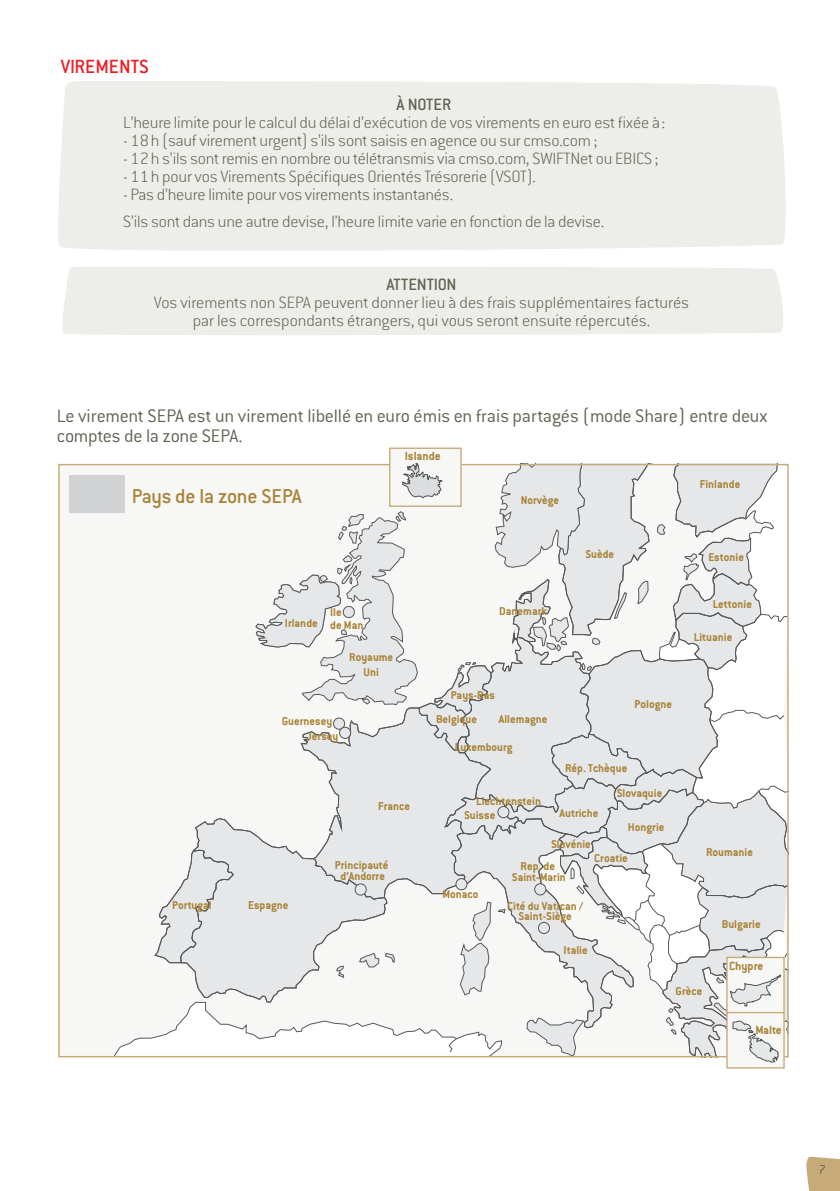
<style>
.page{position:relative;width:840px;height:1191px;background:#fff}
.page>*{position:absolute;margin:0;border:0;box-sizing:border-box;transform-origin:0 0}
.t1{font:500 22px "Conduit ITC";letter-spacing:-.02em;color:#a78337}
.t2{font:500 21px "Conduit ITC";color:#ee1d23}
.t3{font:300 20px/20px "Conduit ITC";letter-spacing:-.01em;color:#636354}
.t4{font:200 18px/26.4px "Conduit ITC";letter-spacing:-.01em;color:#636354}
.t5{font:500 18px "Conduit ITC";color:#636354}
.t6{font:300 14px "Conduit ITC";color:#636354}
.t7{font:700 13px "Conduit ITC";color:#a78337}
.t8{font:700 12.4px/10.4px "Conduit ITC";color:#a78337;text-align:center}
</style>
<div class="page">
<svg style="left:806px;top:1156px;width:33px;height:35px"></svg>
<div style="left:58px;top:81px;width:728px;height:170px;background:#ededea"></div>
<div style="left:59px;top:464px;width:728px;height:592px;background:#f7f7f5"></div>
<div style="left:70px;top:475px;width:55px;height:38px;background:#d1d2d4"></div>
<div style="left:726px;top:1012px;width:57px;height:56px;background:#f7f7f5"></div>
<div style="left:726px;top:1012px;width:58px;height:56px;border:1px solid #c6ab78"></div>
<div style="left:389px;top:448px;width:72px;height:58px;background:#f7f7f5"></div>
<svg style="left:113px;top:462px;width:675px;height:600px"></svg>
<div style="left:389px;top:447px;width:72px;height:60px;border:1px solid #c6ab78"></div>
<div style="left:62px;top:267px;width:721px;height:68px;background:#ededea"></div>
<p class="t2" style="left:61px;top:54px;width:90px">VIREMENTS</p>
<p class="t5" style="left:396px;top:94px;width:21px">ÀNOTER</p>
<p class="t4" style="left:123px;top:109px;width:543px">L’heure limite pour le calcul du délai d’exécution de vos virements en euro est fixée à:</p>
<p class="t4" style="left:123px;top:127px;width:475px">- 18h (sauf virement urgent) s’ils sont saisis en agence ou sur cmso.com ;</p>
<p class="t4" style="left:123px;top:145px;width:536px">- 12h s’ils sont remis en nombre ou télétransmis via cmso.com, SWIFTNet ou EBICS ;</p>
<p class="t4" style="left:123px;top:163px;width:414px">- 11h pour vos Virements Spécifiques Orientés Trésorerie (VSOT).</p>
<p class="t4" style="left:123px;top:181px;width:482px">- Pas d’heure limite pour vos virements instantanés.<br>S’ils sont dans une autre devise, l’heure limite varie en fonction de la devise.</p>
<p class="t5" style="left:386px;top:273px;width:16px">ATTENTION</p>
<p class="t4" style="left:154px;top:293px;width:536px;line-height:18px;text-align:center">Vos virements non SEPA peuvent donner lieu à des frais supplémentaires facturés par les correspondants étrangers, qui vous seront ensuite répercutés.</p>
<p class="t3" style="left:57px;top:405px;width:712px">Le virement SEPA est un virement libellé en euro émis en frais partagés (mode Share) entre deux comptes de la zone SE PA.</p>
<p class="t1" style="left:132px;top:482px;width:151px">PAYS DE LA ZONE SEPA</p>
<p class="t7" style="left:404px;top:448px;width:37px">Islande</p>
<p class="t8" style="left:520px;top:495px;width:40px">Norvège</p>
<p class="t8" style="left:585px;top:548px;width:30px">Suède</p>
<p class="t8" style="left:285px;top:617px;width:34px">Irlande</p>
<p class="t8" style="left:330px;top:605px;width:35px;line-height:12.4px;text-align:left">Ile<br>de Man</p>
<p class="t8" style="left:349px;top:649px;width:46px;line-height:15px">Royaume<br>Uni</p>
<p class="t8" style="left:306px;top:713px;width:33px;line-height:15.4px;text-align:left;text-indent:-25px">Guernesey<br>Jersey</p>
<p class="t8" style="left:499px;top:605px;width:49px">Danemark</p>
<p class="t8" style="left:436px;top:683px;width:61px;line-height:23.8px;text-align:left;text-indent:15px">Pays-Bas<br>Belgique</p>
<p class="t8" style="left:498px;top:713px;width:50px">Allemagne</p>
<p class="t8" style="left:454px;top:741px;width:59px">Luxembourg</p>
<p class="t8" style="left:634px;top:698px;width:39px">Pologne</p>
<p class="t8" style="left:564px;top:762px;width:64px">Rép. Tchèque</p>
<p class="t8" style="left:172px;top:900px;width:41px">Portugal</p>
<p class="t8" style="left:248px;top:900px;width:42px">Espagne</p>
<p class="t8" style="left:378px;top:800px;width:34px">France</p>
<p class="t8" style="left:334px;top:860px;width:55px">Principauté d’Andorre</p>
<p class="t8" style="left:464px;top:793px;width:78px;line-height:14.2px;text-align:left;text-indent:12px">Liechtenstein<br>Suisse</p>
<p class="t8" style="left:559px;top:807px;width:40px">Autriche</p>
<p class="t8" style="left:550px;top:838px;width:41px">Slovénie</p>
<p class="t8" style="left:616px;top:787px;width:47px">Slovaquie</p>
<p class="t8" style="left:627px;top:821px;width:38px">Hongrie</p>
<p class="t8" style="left:442px;top:888px;width:38px">Monaco</p>
<p class="t8" style="left:511px;top:859px;width:55px;line-height:11.4px">Rep. de<br>Saint-Marin</p>
<p class="t8" style="left:507px;top:900px;width:77px">Cité du Vatican /<br>Saint-Siège</p>
<p class="t8" style="left:594px;top:852px;width:35px">Croatie</p>
<p class="t8" style="left:563px;top:944px;width:26px">Italie</p>
<p class="t8" style="left:699px;top:478px;width:42px">Finlande</p>
<p class="t8" style="left:708px;top:552px;width:37px">Estonie</p>
<p class="t8" style="left:712px;top:599px;width:41px">Lettonie</p>
<p class="t8" style="left:693px;top:632px;width:40px">Lituanie</p>
<p class="t8" style="left:705px;top:847px;width:48px">Roumanie</p>
<p class="t8" style="left:721px;top:918px;width:40px">Bulgarie</p>
<p class="t7" style="left:728px;top:957px;width:36px">Chypre</p>
<p class="t8" style="left:675px;top:985px;width:28px">Grèce</p>
<p class="t7" style="left:755px;top:1022px;width:28px">Malte</p>
<p class="t6" style="left:818px;top:1161px;width:9px">7</p>
</div>
